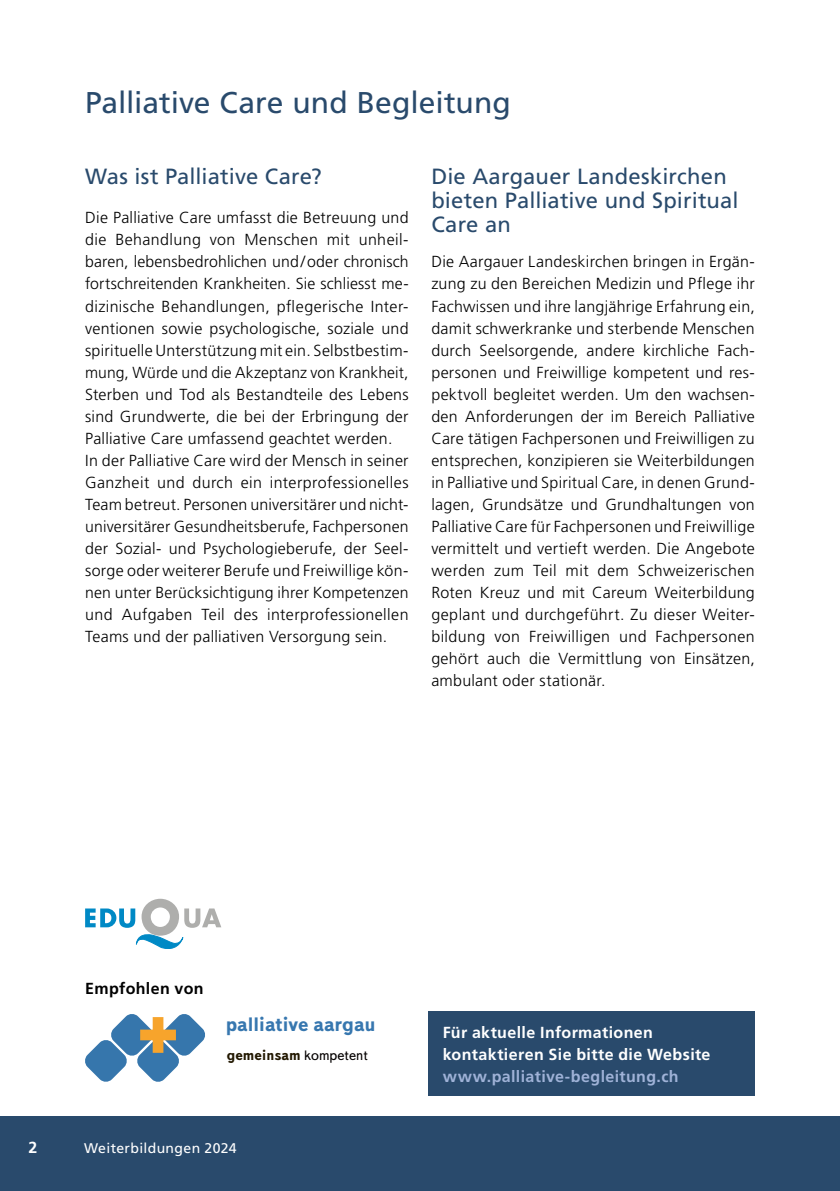
<style>
.page{position:relative;width:840px;height:1191px;background:#fff}
.page>*{position:absolute;margin:0;border:0;box-sizing:border-box;transform-origin:0 0}
.titel_2{font:30px "Frutiger LT Pro";color:#294a6c}
.titel_2-2{font:22px/24px "Frutiger LT Pro";letter-spacing:.005em;color:#294a6c}
.t1{font:700 20px "Text";color:#3777af}
.text{font:300 16px/22px "Frutiger LT Pro";letter-spacing:.015em;color:#000;text-align:justify}
.titel_2-3{font:700 16px/22px "Frutiger LT Pro";letter-spacing:.025em;color:#fff}
.text-2{font:700 16px "Frutiger LT Pro";letter-spacing:.025em;color:#000}
.text-3{font:700 16px "Frutiger LT Pro";color:#fff}
.t2{font:700 14.4px "Text";color:#221800}
.t3{font:14px "Frutiger LT Pro";letter-spacing:.025em;color:#fff}
.s1{font-weight:400;color:#040000}
.s2{color:#9fb2d7}
</style>
<div class="page">
<div style="left:0;top:1116px;width:839px;height:75px;background:#294a6c"></div>
<svg style="left:85px;top:898px;width:136px;height:51px"></svg>
<div style="left:428px;top:1011px;width:326px;height:85px;background:#294a6c"></div>
<svg style="left:85px;top:1014px;width:120px;height:68px"></svg>
<p class="titel_2" style="left:85px;top:85px;width:427px">Palliative Care und Begleitung</p>
<p class="titel_2-2" style="left:85px;top:164px;width:238px">Was ist Palliative Care?</p>
<p class="text" style="left:85px;top:207px;width:325px">Die Palliative Care umfasst die Betreuung und die Behandlung von Menschen mit unheil&shy;baren, lebensbedrohlichen und/oder chronisch fortschreitenden Krankheiten. Sie schliesst me&shy;dizinische Behandlungen, pflegerische Inter&shy;ventionen sowie psychologische, soziale und spirituelle Unterstützung mit ein. Selbstbestim&shy;mung, Würde und die Akzeptanz von Krankheit, Sterben und Tod als Bestandteile des Lebens sind Grundwerte, die bei der Erbringung der Palliative Care umfassend geachtet werden.</p>
<p class="text" style="left:85px;top:449px;width:325px">In der Palliative Care wird der Mensch in seiner Ganzheit und durch ein interprofessionelles Team betreut. Personen universitärer und nicht&shy;universitärer Gesundheitsberufe, Fachpersonen der Sozial- und Psychologieberufe, der Seel&shy;sorge oder weiterer Berufe und Freiwillige kön&shy;nen unter Berücksichtigung ihrer Kompetenzen und Aufgaben Teil des interprofessionellen Teams und der palliativen Versorgung sein.</p>
<p class="titel_2-2" style="left:431px;top:164px;width:308px">Die Aargauer Landeskirchen bieten Palliative und Spiritual<br>Care an</p>
<p class="text" style="left:431px;top:251px;width:325px">Die Aargauer Landeskirchen bringen in Ergän&shy;zung zu den Bereichen Medizin und Pflege ihr Fachwissen und ihre langjährige Erfahrung ein, damit schwerkranke und sterbende Menschen durch Seelsorgende, andere kirchliche Fach&shy;personen und Freiwillige kompetent und res&shy;pektvoll begleitet werden. Um den wachsen&shy;den Anforderungen der im Bereich Palliative Care tätigen Fachpersonen und Freiwilligen zu entsprechen, konzipieren sie Weiterbildungen in Palliative und Spiritual Care, in denen Grund&shy;lagen, Grundsätze und Grundhaltungen von Palliative Care für Fachpersonen und Freiwillige vermittelt und vertieft werden. Die Angebote werden zum Teil mit dem Schweizerischen Roten Kreuz und mit Careum Weiterbildung geplant und durchgeführt. Zu dieser Weiter&shy;bildung von Freiwilligen und Fachpersonen gehört auch die Vermittlung von Einsätzen, ambulant oder stationär.</p>
<p class="text-3" style="left:28px;top:1138px;width:10px">2</p>
<p class="text-2" style="left:85px;top:978px;width:120px">Empfohlen von</p>
<p class="t1" style="left:226px;top:1012px;width:151px">palliative aargau</p>
<p class="t2" style="left:226px;top:1046px;width:143px">gemeinsam <span class="s1">kompetent</span></p>
<p class="t3" style="left:84px;top:1140px;width:154px">Weiterbildungen 2024</p>
<p class="titel_2-3" style="left:442px;top:1021px;width:269px">Für aktuelle Informationen kontaktieren Sie bitte die Website <span class="s2">www.palliative-begleitung.ch</span></p>
</div>
